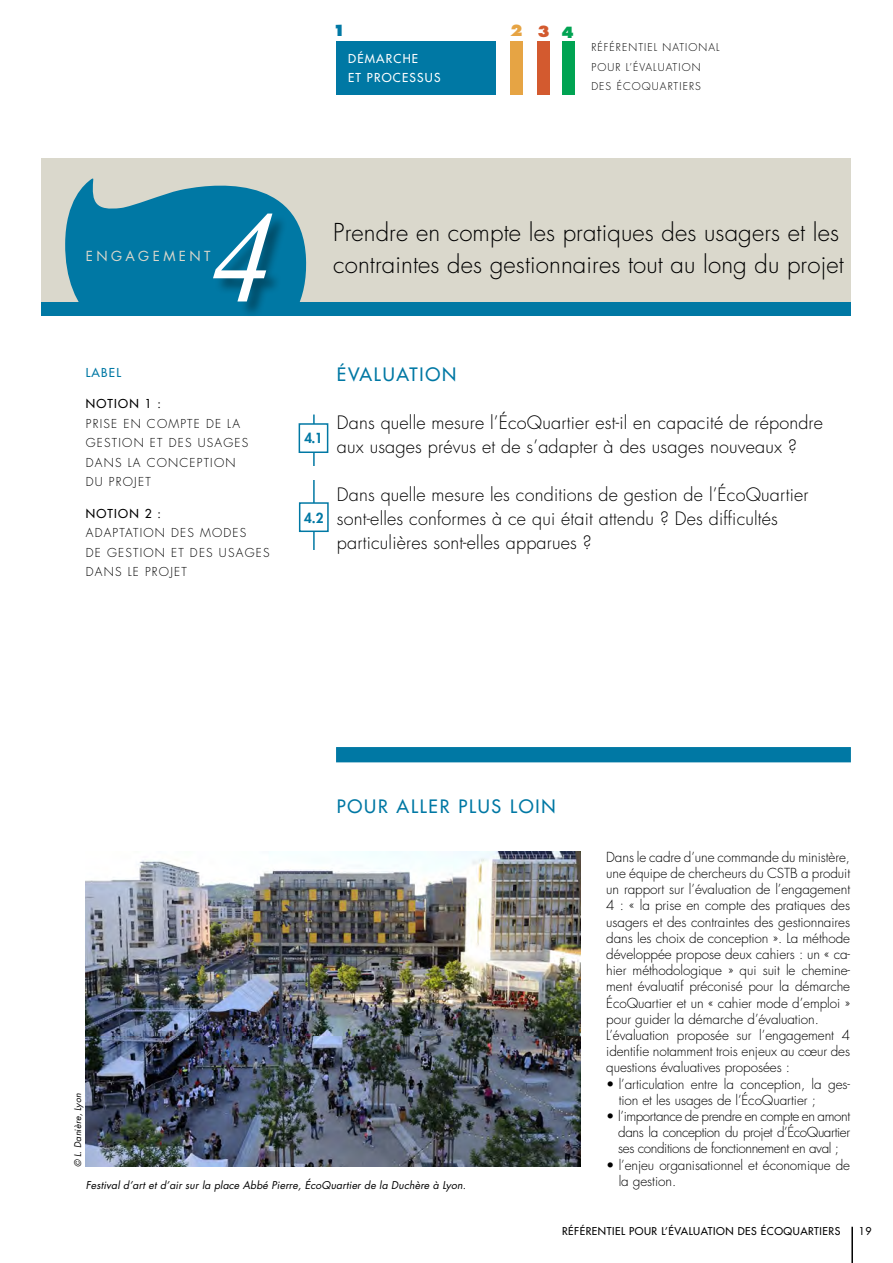
<style>
.page{position:relative;width:893px;height:1263px;background:#fff}
.page>*{position:absolute;margin:0;border:0;box-sizing:border-box;transform-origin:0 0}
.t1{font:italic 130.5px "Times New Roman";color:#fff}
.t2{font:300 24px/31.5px "Futura";letter-spacing:.005em;color:#000}
.t3{font:300 18px/24px "Futura";letter-spacing:.01em;color:#000}
.t4{font:18px "Futura";letter-spacing:.1em;color:#0078a4}
.t5{font:800 15px "Futura";color:#e6a444}
.t6{font:800 15px "Futura";color:#0078a4}
.t7{font:300 13.5px/16.2px "Futura";letter-spacing:-.005em;color:#000}
.t8{font:13.5px "Futura";letter-spacing:.25em;color:#dad8cc}
.t9{font:800 13.5px "Futura";color:#0078a4}
.t10{font:300 12px/19.5px "Futura";letter-spacing:.1em;color:#000}
.t11{font:12px/19.5px "Futura";letter-spacing:.1em;color:#fff}
.t12{font:12px "Futura";letter-spacing:.1em;color:#000}
.t13{font:12px "Futura";letter-spacing:.1em;color:#0078a4}
.t14{font:italic 10.5px "Futura";letter-spacing:.01em;color:#000}
.t15{font:300 10.5px/19.5px "Futura";letter-spacing:.1em;color:#000}
.t16{font:10.5px "Futura";letter-spacing:.05em;color:#000}
.t17{font:italic 9px "Futura";color:#000}
.s1{color:#d35a2f}
.s2{color:#00a352}
</style>
<div class="page">
<div style="left:511px;top:41px;width:12px;height:54px;background:#e6a444"></div>
<div style="left:537px;top:41px;width:13px;height:54px;background:#d35a2f"></div>
<div style="left:562px;top:41px;width:12px;height:54px;background:#00a352"></div>
<div style="left:336px;top:41px;width:160px;height:54px;background:#0078a4"></div>
<div style="left:41px;top:158px;width:809px;height:151px;background:#dad8cc"></div>
<div style="left:41px;top:302px;width:809px;height:14px;background:#0078a4"></div>
<div style="left:336px;top:747px;width:515px;height:15px;background:#0078a4;border:2px solid #0078a4"></div>
<svg style="left:65px;top:178px;width:242px;height:124px;fill:#0078a4"></svg>
<div style="left:214px;top:214px;width:74px;height:104px;background:#000;opacity:.38"></div>
<hr style="left:851px;top:1227px;width:2px;height:36px;background:#000">
<hr style="left:313px;top:414px;width:2px;height:136px;background:#0078a4">
<div style="left:299px;top:424px;width:29px;height:28px;background:#fff"></div>
<div style="left:299px;top:423px;width:29px;height:30px;border:2px solid #0078a4"></div>
<div style="left:300px;top:503px;width:28px;height:28px;background:#fff"></div>
<div style="left:299px;top:502px;width:30px;height:30px;border:2px solid #0078a4"></div>
<div style="left:300px;top:466px;width:29px;height:13px;background:#fff"></div>
<img style="left:86px;top:851px;width:495px;height:316px">
<p class="t6" style="left:333px;top:21px;width:14px">1</p>
<p class="t5" style="left:510px;top:21px;width:65px">2<span class="s1">3</span><span class="s2">4</span></p>
<p class="t11" style="left:348px;top:48px;width:94px">DÉMARCHE<br>ET PROCESSUS</p>
<p class="t15" style="left:591px;top:38px;width:130px">RÉFÉRENTIEL NATIONAL<br>POUR L’ÉVALUATION<br>DES ÉCOQUARTIERS</p>
<h1 class="t1" style="left:209px;top:166px;width:67px">4</h1>
<h2 class="t2" style="left:333px;top:217px;width:512px">Prendre en compte les pratiques des usagers et les contraintes des gestionnaires tout au long du projet</h2>
<p class="t8" style="left:86px;top:248px;width:126px">ENGAGEMENT</p>
<p class="t13" style="left:86px;top:365px;width:37px">LABEL</p>
<p class="t12" style="left:86px;top:396px;width:77px">NOTION 1 :</p>
<p class="t10" style="left:86px;top:414px;width:164px">PRISE EN COMPTE DE LA<br>GESTION ET DES USAGES<br>DANS LA CONCEPTION<br>DU PROJET</p>
<p class="t12" style="left:86px;top:506px;width:77px">NOTION 2 :</p>
<p class="t10" style="left:86px;top:523px;width:185px">ADAPTATION DES MODES<br>DE GESTION ET DES USAGES<br>DANS LE PROJET</p>
<p class="t9" style="left:304px;top:430px;width:20px">4.1</p>
<p class="t9" style="left:304px;top:509px;width:21px">4.2</p>
<h3 class="t4" style="left:337px;top:363px;width:121px">ÉVALUATION</h3>
<h3 class="t3" style="left:337px;top:411px;width:488px">Dans quelle mesure l’ÉcoQuartier est-il en capacité de répondre aux usages prévus et de s’adapter à des usages nouveaux ?</h3>
<h3 class="t3" style="left:337px;top:483px;width:473px">Dans quelle mesure les conditions de gestion de l’ÉcoQuartier sont-elles conformes à ce qui était attendu ? Des difficultés particulières sont-elles apparues ?</h3>
<h3 class="t4" style="left:337px;top:794px;width:220px">POUR ALLER PLUS LOIN</h3>
<p class="t17" style="left:72px;top:1167px;width:76px;rotate:-90deg">© L. Danière, Lyon</p>
<p class="t14" style="left:86px;top:1179px;width:382px">Festival d’art et d’air sur la place Abbé Pierre, ÉcoQuartier de la Duchère à Lyon.</p>
<p class="t7" style="left:606px;top:849px;width:245px">Dans le cadre d’une commande du ministère, une équipe de chercheurs du CSTB a produit un rapport sur l’évaluation de l’engagement 4 : « la prise en compte des pratiques des usagers et des contraintes des gestionnaires dans les choix de conception ». La méthode développée propose deux cahiers : un « ca&shy;hier méthodologique » qui suit le chemine&shy;ment évaluatif préconisé pour la démarche ÉcoQuartier et un « cahier mode d’emploi » pour guider la démarche d’évaluation.<br>L’évaluation proposée sur l’engagement 4 identifie notamment trois enjeux au cœur des questions évaluatives proposées :</p>
<p class="t7" style="left:619px;top:1076px;width:233px;text-indent:-12px">• l’articulation entre la conception, la ges&shy;tion et les usages de l’ÉcoQuartier ;</p>
<p class="t7" style="left:618px;top:1108px;width:233px;text-align:justify;text-indent:-12px">• l’importance de prendre en compte en amont dans la conception du projet d’ÉcoQuartier ses conditions de fonctionnement en aval ;</p>
<p class="t7" style="left:619px;top:1157px;width:233px;text-indent:-12px">• l’enjeu organisationnel et économique de la gestion.</p>
<p class="t16" style="left:562px;top:1224px;width:280px">RÉFÉRENTIEL POUR L’ÉVALUATION DES ÉCOQUARTIERS</p>
<p class="t16" style="left:859px;top:1224px;width:14px">19</p>
</div>
